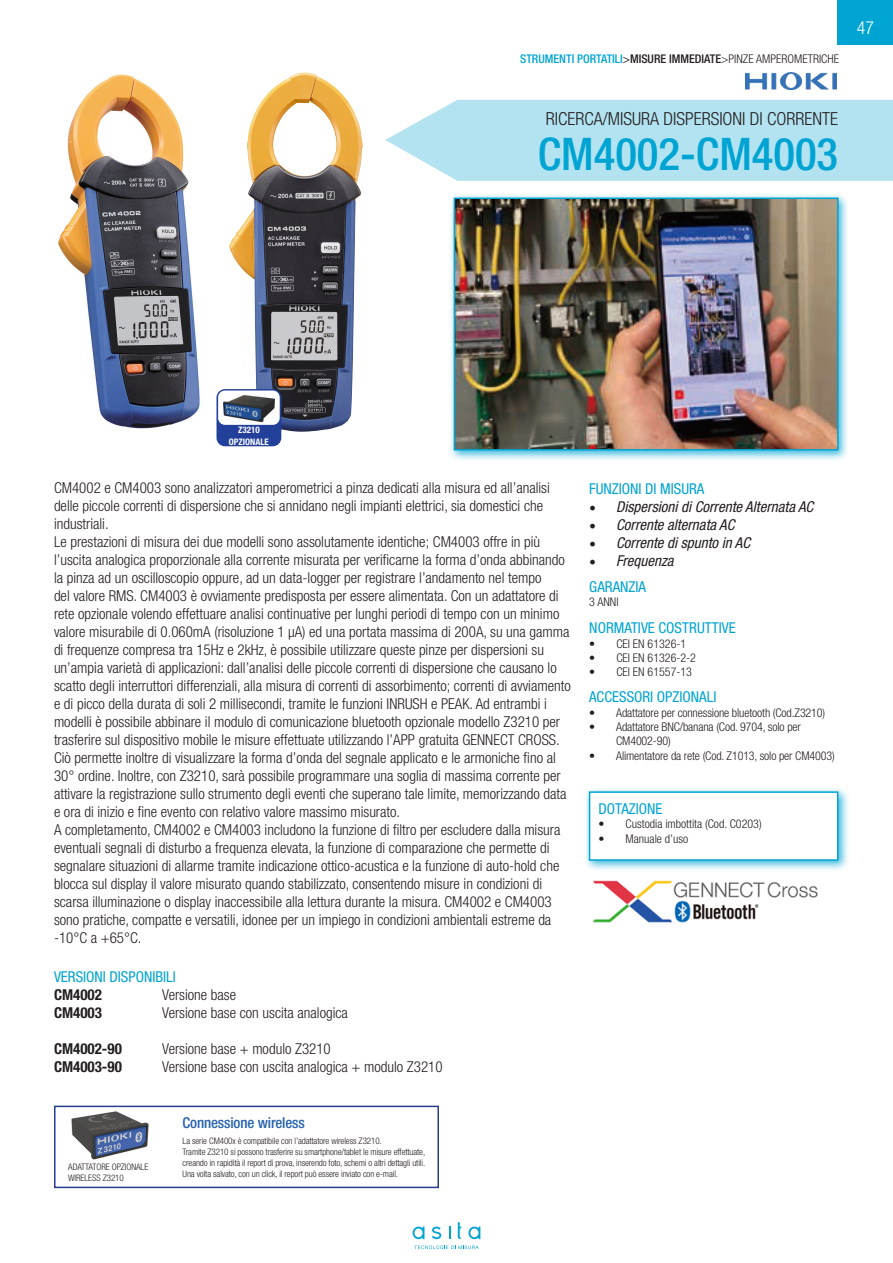
<style>
.page{position:relative;width:893px;height:1263px;background:#fff}
.page>*{position:absolute;margin:0;border:0;box-sizing:border-box;transform-origin:0 0}
.t1{font:500 condensed 45px "Helvetica Neue LT Std";color:#00a4d3}
.t2{font:300 condensed 18px "Helvetica Neue LT Std";color:#231f20}
.t3{font:300 condensed 18px "Helvetica Neue LT Std";color:#fff}
.t4{font:300 condensed 15px/18px "Helvetica Neue LT Std";color:#231f20}
.t5{font:condensed 15px "Helvetica Neue LT Std";color:#00a4d3}
.t6{font:italic condensed 15px "Helvetica Neue LT Std";color:#231f20}
.t7{font:700 condensed 15px "Helvetica Neue LT Std";color:#231f20}
.t8{font:500 condensed 15px "Helvetica Neue LT Std";letter-spacing:-.01em;color:#2461ae}
.t9{font:300 condensed 12px/14.4px "Helvetica Neue LT Std";letter-spacing:-.01em;color:#231f20}
.t10{font:300 condensed 9px/10.8px "Helvetica Neue LT Std";letter-spacing:-.01em;color:#231f20;text-align:justify}
.t11{font:700 condensed 9px/12px "Helvetica Neue LT Std";color:#fff;text-align:center}
.s1{font-weight:500;color:#00a4d3}
.s2{font-weight:400}
.s3{font-weight:500}
.s4{font-family:"Minion Pro";font-style:normal;font-stretch:normal;font-size:18px}
</style>
<div class="page">
<div style="left:584px;top:786px;width:266px;height:86px;background:#00a4d3;opacity:.75"></div>
<div style="left:589px;top:791px;width:249px;height:70px;background:#fff;border:2px solid #00a4d3"></div>
<img style="left:593px;top:880px;width:225px;height:43px">
<div style="left:448px;top:192px;width:402px;height:270px;background:#00a4d3;opacity:.75"></div>
<img style="left:457px;top:200px;width:379px;height:248px">
<div style="left:454px;top:197px;width:385px;height:254px;border:2px solid #00a4d3"></div>
<div style="left:54px;top:1106px;width:385px;height:82px;border:2px solid #253f8e"></div>
<img style="left:71px;top:1111px;width:78px;height:49px">
<img style="left:58px;top:74px;width:160px;height:369px">
<img style="left:229px;top:72px;width:134px;height:360px">
<div style="left:216px;top:389px;width:65px;height:57px;background:#223f99;border-radius:9px"></div>
<div style="left:218px;top:390px;width:62px;height:35px;background:#fff;border-radius:7px"></div>
<img style="left:224px;top:396px;width:50px;height:25px">
<div style="left:838px;top:0;width:55px;height:44px;background:#00a4d3"></div>
<svg style="left:413px;top:1226px;width:11px;height:13px"></svg>
<svg style="left:432px;top:1226px;width:9px;height:13px"></svg>
<svg style="left:449px;top:1226px;width:1px;height:13px"></svg>
<svg style="left:458px;top:1222px;width:3px;height:17px"></svg>
<svg style="left:468px;top:1226px;width:12px;height:13px"></svg>
<svg style="left:414px;top:1245px;width:65px;height:4px"></svg>
<svg style="left:385px;top:100px;width:508px;height:81px;background:#b8e5f2"></svg>
<img style="left:745px;top:73px;width:91px;height:16px">
<p class="t9" style="left:520px;top:51px;width:320px"><span class="s1">STRUMENTI PORTATILI</span><span class="s2">&gt;</span><span class="s3">MISURE IMMEDIATE</span>&gt;PINZE AMPEROMETRICHE</p>
<p class="t3" style="left:857px;top:17px;width:19px">47</p>
<p class="t2" style="left:546px;top:108px;width:294px">RICERCA/MISURA DISPERSIONI DI CORRENTE</p>
<p class="t1" style="left:538px;top:127px;width:302px">CM4002-CM4003</p>
<p class="t11" style="left:229px;top:423px;width:41px">Z3210<br>OPZIONALE</p>
<p class="t4" style="left:54px;top:478px;width:497px">CM4002 e CM4003 sono analizzatori amperometrici a pinza dedicati alla misura ed all’analisi delle piccole correnti di dispersione che si annidano negli impianti elettrici, sia domestici che industriali.</p>
<p class="t4" style="left:54px;top:532px;width:488px">Le prestazioni di misura dei due modelli sono assolutamente identiche; CM4003 offre in più</p>
<p class="t4" style="left:54px;top:550px;width:518px">l’uscita analogica proporzionale alla corrente misurata per verificarne la forma d’onda abbinando la pinza ad un oscilloscopio oppure, ad un data-logger per registrare l’andamento nel tempo<br>del valore RMS. CM4003 è ovviamente predisposta per essere alimentata. Con un adattatore di rete opzionale volendo effettuare analisi continuative per lunghi periodi di tempo con un minimo valore misurabile di 0.060mA (risoluzione 1 μA) ed una portata massima di 200A, su una gamma di frequenze compresa tra 15Hz e 2kHz, è possibile utilizzare queste pinze per dispersioni su un’ampia varietà di applicazioni: dall’analisi delle piccole correnti di dispersione che causano lo scatto degli interruttori differenziali, alla misura di correnti di assorbimento; correnti di avviamento e di picco della durata di soli 2 millisecondi, tramite le funzioni INRUSH e PEAK. Ad entrambi i modelli è possibile abbinare il modulo di comunicazione bluetooth opzionale modello Z3210 per trasferire sul dispositivo mobile le misure effettuate utilizzando l’APP gratuita GENNECT CROSS.<br>Ciò permette inoltre di visualizzare la forma d’onda del segnale applicato e le armoniche fino al 30° ordine. Inoltre, con Z3210, sarà possibile programmare una soglia di massima corrente per attivare la registrazione sullo strumento degli eventi che superano tale limite, memorizzando data e ora di inizio e fine evento con relativo valore massimo misurato.</p>
<p class="t4" style="left:54px;top:820px;width:508px">A completamento, CM4002 e CM4003 includono la funzione di filtro per escludere dalla misura</p>
<p class="t4" style="left:54px;top:838px;width:497px">eventuali segnali di disturbo a frequenza elevata, la funzione di comparazione che permette di</p>
<p class="t4" style="left:54px;top:856px;width:507px">segnalare situazioni di allarme tramite indicazione ottico-acustica e la funzione di auto-hold che</p>
<p class="t4" style="left:54px;top:874px;width:499px">blocca sul display il valore misurato quando stabilizzato, consentendo misure in condizioni di scarsa illuminazione o display inaccessibile alla lettura durante la misura. CM4002 e CM4003 sono pratiche, compatte e versatili, idonee per un impiego in condizioni ambientali estreme da -10°C a +65°C.</p>
<p class="t5" style="left:54px;top:968px;width:123px">VERSIONI DISPONIBILI</p>
<p class="t7" style="left:54px;top:985px;width:49px">CM4002</p>
<p class="t4" style="left:162px;top:985px;width:76px">Versione base</p>
<p class="t7" style="left:54px;top:1003px;width:49px">CM4003</p>
<p class="t4" style="left:162px;top:1003px;width:187px">Versione base con uscita analogica</p>
<p class="t7" style="left:54px;top:1039px;width:69px">CM4002-90</p>
<p class="t4" style="left:162px;top:1039px;width:170px">Versione base + modulo Z3210</p>
<p class="t7" style="left:54px;top:1057px;width:69px">CM4003-90</p>
<p class="t4" style="left:162px;top:1057px;width:282px">Versione base con uscita analogica + modulo Z3210</p>
<p class="t10" style="left:68px;top:1161px;width:82px">ADATTATORE OPZIONALE</p>
<p class="t10" style="left:68px;top:1172px;width:57px">WIRELESS Z3210</p>
<p class="t8" style="left:183px;top:1113px;width:124px">Connessione wireless</p>
<p class="t10" style="left:183px;top:1135px;width:201px">La serie CM400x è compatibile con l’adattatore wireless Z3210.</p>
<p class="t10" style="left:183px;top:1146px;width:244px">Tramite Z3210 si possono trasferire su smartphone/tablet le misure effettuate, creando in rapidità il report di prova, inserendo foto, schemi o altri dettagli utili.<br>Una volta salvato, con un click, il report può essere inviato con e-mail.</p>
<p class="t5" style="left:589px;top:480px;width:117px">FUNZIONI DI MISURA</p>
<p class="t6" style="left:589px;top:498px;width:226px"><span class="s4">•</span> Dispersioni di Corrente Alternata AC</p>
<p class="t6" style="left:589px;top:516px;width:147px"><span class="s4">•</span> Corrente alternata AC</p>
<p class="t6" style="left:589px;top:534px;width:163px"><span class="s4">•</span> Corrente di spunto in AC</p>
<p class="t6" style="left:589px;top:552px;width:86px"><span class="s4">•</span> Frequenza</p>
<p class="t5" style="left:589px;top:578px;width:58px">GARANZIA</p>
<p class="t9" style="left:589px;top:595px;width:31px">3 ANNI</p>
<p class="t5" style="left:589px;top:619px;width:148px">NORMATIVE COSTRUTTIVE</p>
<p class="t9" style="left:589px;top:636px;width:98px">• CEI EN 61326-1</p>
<p class="t9" style="left:589px;top:650px;width:108px">• CEI EN 61326-2-2</p>
<p class="t9" style="left:589px;top:665px;width:104px">• CEI EN 61557-13</p>
<p class="t5" style="left:589px;top:688px;width:129px">ACCESSORI OPZIONALI</p>
<p class="t9" style="left:589px;top:705px;width:238px">• Adattatore per connessione bluetooth (Cod.Z3210)</p>
<p class="t9" style="left:616px;top:719px;width:186px;text-indent:-27px">• Adattatore BNC/banana (Cod. 9704, solo per<br>CM4002-90)</p>
<p class="t9" style="left:589px;top:748px;width:247px">• Alimentatore da rete (Cod. Z1013, solo per CM4003)</p>
<p class="t5" style="left:599px;top:800px;width:65px">DOTAZIONE</p>
<p class="t9" style="left:599px;top:816px;width:165px">• Custodia imbottita (Cod. C0203)</p>
<p class="t9" style="left:599px;top:831px;width:91px">• Manuale d’uso</p>
</div>
